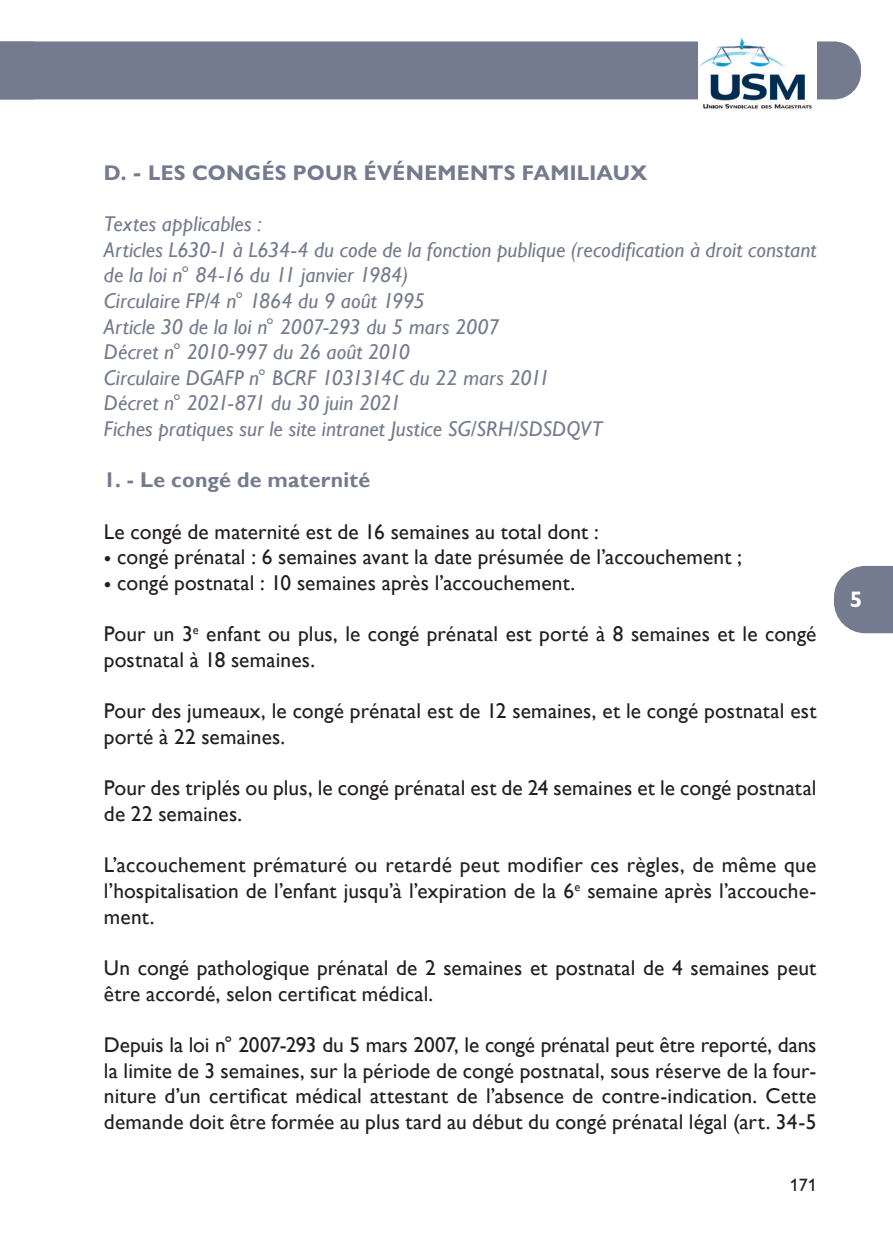
<style>
.page{position:relative;width:893px;height:1244px;background:#fff}
.page>*{position:absolute;margin:0;border:0;box-sizing:border-box;transform-origin:0 0}
.t1{font:700 22.5px "Gill Sans Nova";color:#fff}
.t2{font:21.38px/25.7px "Gill Sans";letter-spacing:.005em;color:#231f20}
.t3{font:italic 21.38px/25.7px "Gill Sans";letter-spacing:.005em;color:#757b8e}
.t4{font:700 21.38px "Gill Sans Nova";letter-spacing:.015em;color:#757b8e}
.t5{font:700 21.38px "Gill Sans";letter-spacing:.01em;color:#757b8e}
.t6{font:500 18px "Gill Sans Nova";color:#231f20}
</style>
<div class="page">
<div style="left:57px;top:41px;width:804px;height:58px;background:#757b8e"></div>
<img style="left:699px;top:37px;width:117px;height:72px">
<svg style="left:834px;top:566px;width:59px;height:67px;background:#838899"></svg>
<div style="left:0;top:41px;width:57px;height:58px;background:#757b8e"></div>
<p class="t4" style="left:104px;top:159px;width:545px">D. - LES CONGÉS POUR ÉVÉNEMENTS FAMILIAUX</p>
<p class="t3" style="left:104px;top:211px;width:714px">Textes applicables :<br>Articles L630-1 à L634-4 du code de la fonction publique (recodification à droit constant de la loi n° 84-16 du 11 janvier 1984)<br>Circulaire FP/4 n° 1864 du 9 août 1995<br>Article 30 de la loi n° 2007-293 du 5 mars 2007<br>Décret n° 2010-997 du 26 août 2010<br>Circulaire DGAFP n° BCRF 1031314C du 22 mars 2011<br>Décret n° 2021-871 du 30 juin 2021<br>Fiches pratiques sur le site intranet Justice SG/SRH/SDSDQVT</p>
<p class="t5" style="left:104px;top:467px;width:268px">1. - Le congé de maternité</p>
<p class="t2" style="left:104px;top:519px;width:496px">Le congé de maternité est de 16 semaines au total dont :</p>
<p class="t2" style="left:104px;top:545px;width:640px">• congé prénatal : 6 semaines avant la date présumée de l’accouchement ;</p>
<p class="t2" style="left:104px;top:570px;width:473px">• congé postnatal : 10 semaines après l’accouchement.</p>
<p class="t2" style="left:104px;top:622px;width:714px">Pour un 3<sup>e</sup> enfant ou plus, le congé prénatal est porté à 8 semaines et le congé postnatal à 18 semaines.</p>
<p class="t2" style="left:104px;top:699px;width:714px">Pour des jumeaux, le congé prénatal est de 12 semaines, et le congé postnatal est porté à 22 semaines.</p>
<p class="t2" style="left:104px;top:776px;width:714px">Pour des triplés ou plus, le congé prénatal est de 24 semaines et le congé postnatal de 22 semaines.</p>
<p class="t2" style="left:104px;top:852px;width:714px;text-align:justify">L’accouchement prématuré ou retardé peut modifier ces règles, de même que l’hospitalisation de l’enfant jusqu’à l’expiration de la 6<sup>e</sup> semaine après l’accouche&shy;ment.</p>
<p class="t2" style="left:104px;top:955px;width:714px">Un congé pathologique prénatal de 2 semaines et postnatal de 4 semaines peut être accordé, selon certificat médical.</p>
<p class="t2" style="left:104px;top:1032px;width:714px;text-align:justify">Depuis la loi n° 2007-293 du 5 mars 2007, le congé prénatal peut être reporté, dans la limite de 3 semaines, sur la période de congé postnatal, sous réserve de la four&shy;niture d’un certificat médical attestant de l’absence de contre-indication. Cette demande doit être formée au plus tard au début du congé prénatal légal (art. 34-5</p>
<p class="t6" style="left:790px;top:1174px;width:28px">171</p>
<p class="t1" style="left:850px;top:586px;width:14px">5</p>
</div>
